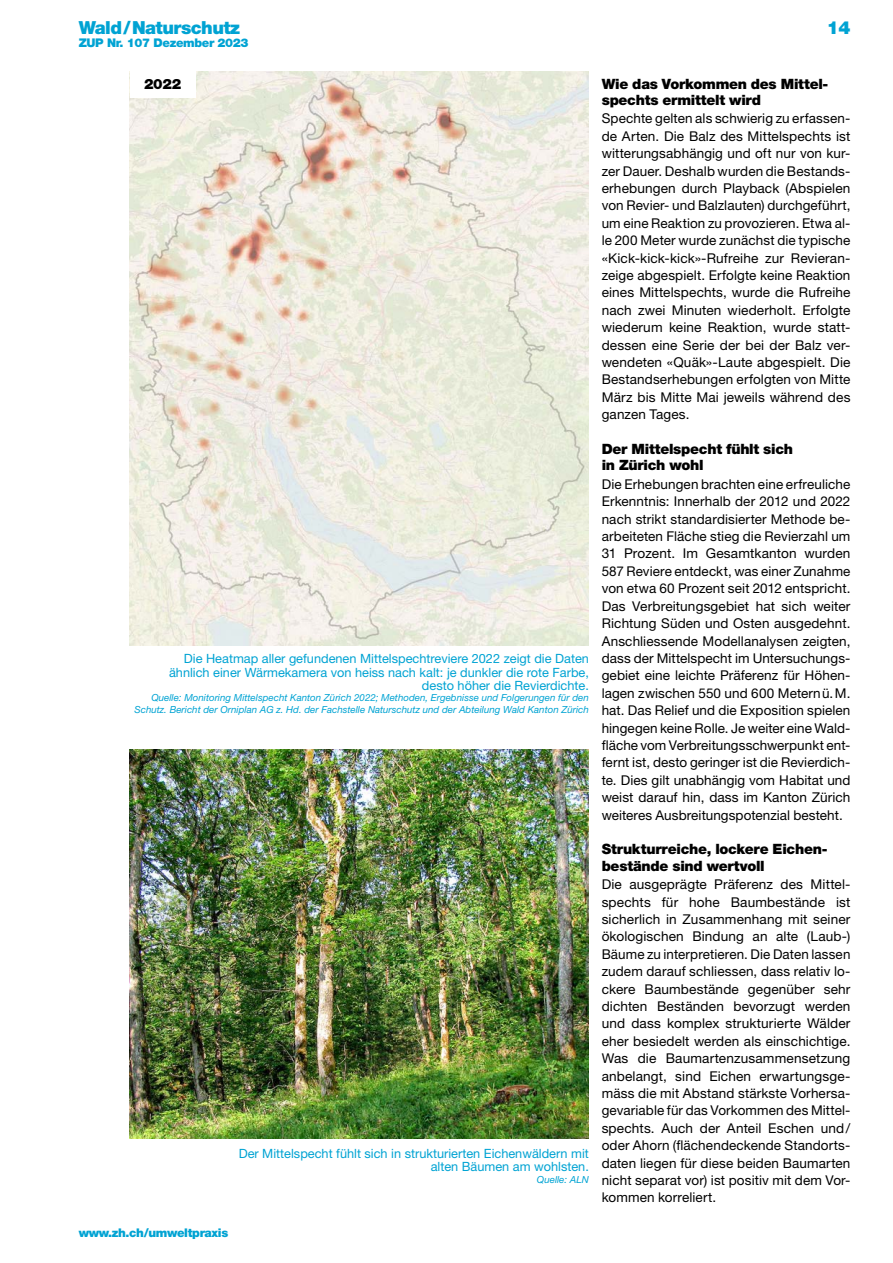
<style>
.page{position:relative;width:893px;height:1263px;background:#fff}
.page>*{position:absolute;margin:0;border:0;box-sizing:border-box;transform-origin:0 0}
.t1{font:900 18px "Helvetica Neue LT Std";letter-spacing:-.03em;color:#00a3d3}
.H1-9_5-Zwi-Titel_2_Ebene{font:900 14.25px/16.4px "Helvetica Neue LT Std";letter-spacing:-.02em;color:#000}
.P-9-_Grundtext{font:13.5px/17.4px "Helvetica Neue LT Std";letter-spacing:.005em;color:#000;text-align:justify}
.P-8_5-Legende{font:12.75px/13.5px "Helvetica Neue LT Std";color:#00a3d3;text-align:right}
.t2{font:900 12px "Helvetica Neue LT Std";letter-spacing:-.03em;color:#00a3d3}
.P-6_5-Quelle{font:italic 9.75px/11.2px "Helvetica Neue LT Std";color:#00a3d3;text-align:right}
</style>
<div class="page">
<img style="left:130px;top:71px;width:459px;height:574px">
<img style="left:130px;top:750px;width:459px;height:388px">
<div style="left:130px;top:71px;width:66px;height:27px;background:#fff"></div>
<h1 class="t1" style="left:79px;top:17px;width:163px">Wald/Naturschutz</h1>
<p class="t2" style="left:79px;top:35px;width:171px">ZUP Nr. 107 Dezember 2023</p>
<p class="H1-9_5-Zwi-Titel_2_Ebene" style="left:144px;top:75px;width:39px">2022</p>
<p class="P-8_5-Legende" style="left:184px;top:652px;width:407px">Die Heatmap aller gefundenen Mittelspechtreviere 2022 zeigt die Daten</p>
<p class="P-8_5-Legende" style="left:169px;top:665px;width:421px">ähnlich einer Wärmekamera von heiss nach kalt: je dunkler die rote Farbe,</p>
<p class="P-8_5-Legende" style="left:422px;top:679px;width:168px">desto höher die Revierdichte.</p>
<p class="P-6_5-Quelle" style="left:134px;top:692px;width:456px">Quelle: Monitoring Mittelspecht Kanton Zürich 2022; Methoden, Ergebnisse und Folgerungen für den<br>Schutz. Bericht der Orniplan AG z. Hd. der Fachstelle Naturschutz und der Abteilung Wald Kanton Zürich</p>
<p class="P-8_5-Legende" style="left:239px;top:1146px;width:352px">Der Mittelspecht fühlt sich in strukturierten Eichenwäldern mit alten Bäumen am wohlsten.</p>
<p class="P-6_5-Quelle" style="left:537px;top:1173px;width:54px">Quelle: ALN</p>
<p class="t2" style="left:79px;top:1226px;width:151px">www.zh.ch/umweltpraxis</p>
<h1 class="t1" style="left:827px;top:17px;width:25px">14</h1>
<h1 class="H1-9_5-Zwi-Titel_2_Ebene" style="left:602px;top:75px;width:228px">Wie das Vorkommen des Mittel&shy;spechts ermittelt wird</h1>
<p class="P-9-_Grundtext" style="left:602px;top:110px;width:250px">Spechte gelten als schwierig zu erfassen&shy;de Arten. Die Balz des Mittelspechts ist witterungsabhängig und oft nur von kur&shy;zer Dauer. Deshalb wurden die Bestands&shy;erhebungen durch Playback (Abspielen von Revier- und Balzlauten) durchgeführt, um eine Reaktion zu provozieren. Etwa al&shy;le 200 Meter wurde zunächst die typische «Kick-kick-kick»-Rufreihe zur Revieran&shy;zeige abgespielt. Erfolgte keine Reaktion eines Mittelspechts, wurde die Rufreihe nach zwei Minuten wiederholt. Erfolgte wiederum keine Reaktion, wurde statt&shy;dessen eine Serie der bei der Balz ver&shy;wendeten «Quäk»-Laute abgespielt. Die Bestandserhebungen erfolgten von Mitte März bis Mitte Mai jeweils während des ganzen Tages.</p>
<h1 class="H1-9_5-Zwi-Titel_2_Ebene" style="left:602px;top:441px;width:193px">Der Mittelspecht fühlt sich in Zürich wohl</h1>
<p class="P-9-_Grundtext" style="left:602px;top:475px;width:250px">Die Erhebungen brachten eine erfreuliche Erkenntnis: Innerhalb der 2012 und 2022 nach strikt standardisierter Methode be&shy;arbeiteten Fläche stieg die Revierzahl um 31 Prozent. Im Gesamtkanton wurden 587 Reviere entdeckt, was einer Zunahme von etwa 60 Prozent seit 2012 entspricht.<br>Das Verbreitungsgebiet hat sich weiter Richtung Süden und Osten ausgedehnt.<br>Anschliessende Modellanalysen zeigten, dass der Mittelspecht im Untersuchungs&shy;gebiet eine leichte Präferenz für Höhen&shy;lagen zwischen 550 und 600 Meternü.M. hat. Das Relief und die Exposition spielen hingegen keine Rolle. Je weiter eine Wald&shy;fläche vom Verbreitungsschwerpunkt ent&shy;fernt ist, desto geringer ist die Revierdich&shy;te. Dies gilt unabhängig vom Habitat und weist darauf hin, dass im Kanton Zürich weiteres Ausbreitungspotenzial besteht.</p>
<h1 class="H1-9_5-Zwi-Titel_2_Ebene" style="left:602px;top:841px;width:227px">Strukturreiche, lockere Eichen&shy;bestände sind wertvoll</h1>
<p class="P-9-_Grundtext" style="left:602px;top:875px;width:250px">Die ausgeprägte Präferenz des Mittel&shy;spechts für hohe Baumbestände ist sicherlich in Zusammenhang mit seiner ökologischen Bindung an alte (Laub-)<br>Bäume zu interpretieren. Die Daten lassen zudem darauf schliessen, dass relativ lo&shy;ckere Baumbestände gegenüber sehr dichten Beständen bevorzugt werden und dass komplex strukturierte Wälder eher besiedelt werden als einschichtige.<br>Was die Baumartenzusammensetzung anbelangt, sind Eichen erwartungsge&shy;mäss die mit Abstand stärkste Vorhersa&shy;gevariable für das Vorkommen des Mittel&shy;spechts. Auch der Anteil Eschen und/ oder Ahorn (flächendeckende Standorts&shy;daten liegen für diese beiden Baumarten nicht separat vor) ist positiv mit dem Vor&shy;kommen korreliert.</p>
</div>
